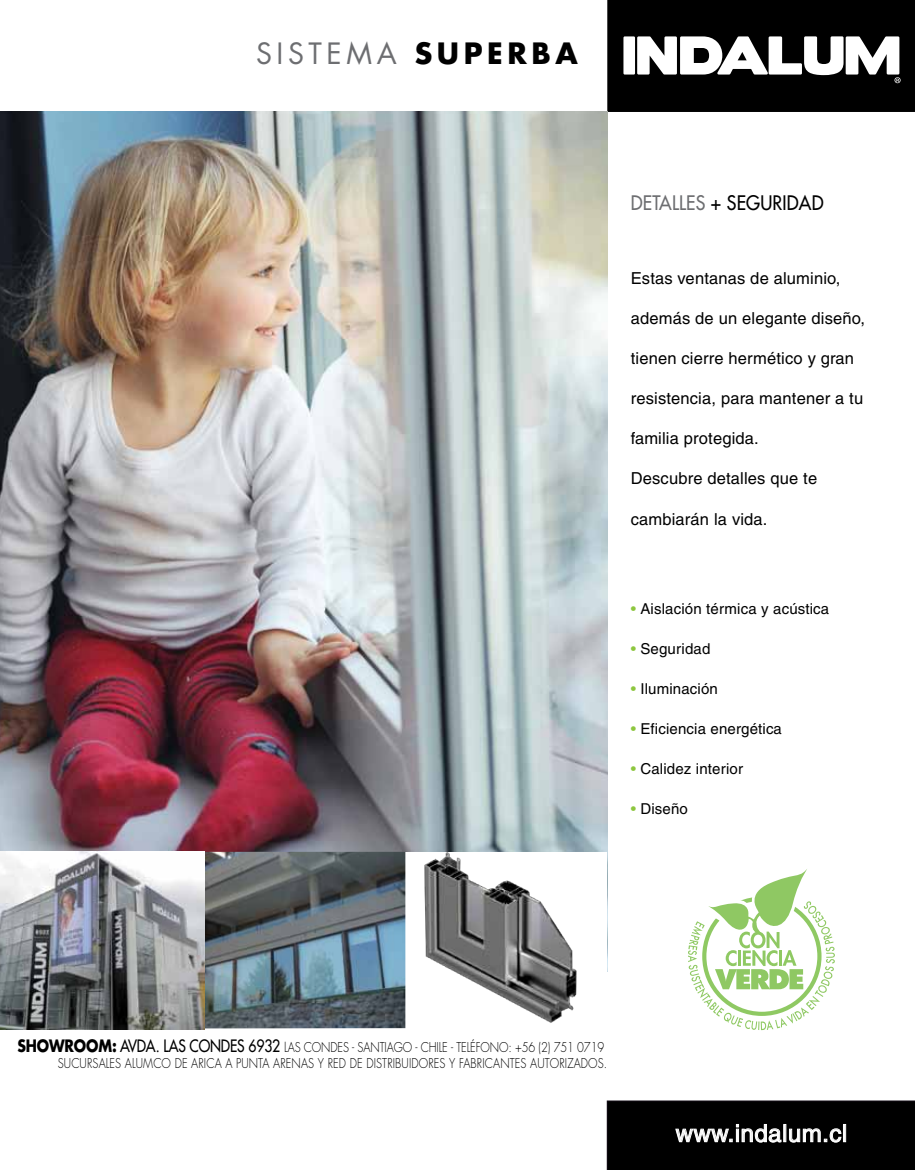
<style>
.page{position:relative;width:915px;height:1170px;background:#fff}
.page>*{position:absolute;margin:0;border:0;box-sizing:border-box;transform-origin:0 0}
.t1{font:28.65px "Futura";letter-spacing:.16em;color:#6d6e71}
.t2{font:24px "Helvetica";letter-spacing:.02em;color:#fff}
.t3{font:19.5px "Futura";letter-spacing:.01em;color:#000;scale:.92 1}
.t4{font:16.5px "Helvetica";letter-spacing:.01em;color:#000}
.t5{font:15px "Helvetica";letter-spacing:.01em;color:#000}
.t6{font:300 13.2px/16px "Futura";letter-spacing:.01em;color:#000;text-align:right;scale:.84 1}
.s1{font-weight:700;color:#000}
.s2{color:#6d6e71}
.s3{color:#8dc63f}
.s4{font-weight:700;font-size:16.65px}
.s5{font-weight:400;font-size:16.65px}
.s6{font-size:13.65px}
</style>
<div class="page">
<div style="left:607px;top:0;width:307px;height:112px;background:#000"></div>
<svg style="left:623px;top:36px;width:277px;height:47px"></svg>
<img style="left:0;top:112px;width:607px;height:739px">
<svg style="left:688px;top:869px;width:146px;height:161px"></svg>
<img style="left:424px;top:852px;width:153px;height:171px">
<img style="left:0;top:851px;width:405px;height:178px">
<svg style="left:606px;top:1100px;width:309px;height:70px"></svg>
<h1 class="t1" style="left:256px;top:35px;width:323px">SISTEMA <span class="s1">SUPERBA</span></h1>
<p class="t3" style="left:630px;top:191px;width:211px"><span class="s2">DETALLES</span> + SEGURIDAD</p>
<p class="t4" style="left:630px;top:268px;width:211px">Estas ventanas de aluminio,</p>
<p class="t4" style="left:630px;top:309px;width:236px">además de un elegante diseño,</p>
<p class="t4" style="left:630px;top:349px;width:225px">tienen cierre hermético y gran</p>
<p class="t4" style="left:630px;top:389px;width:234px">resistencia, para mantener a tu</p>
<p class="t4" style="left:630px;top:429px;width:129px">familia protegida.</p>
<p class="t4" style="left:630px;top:469px;width:188px">Descubre detalles que te</p>
<p class="t4" style="left:630px;top:509px;width:138px">cambiarán la vida.</p>
<p class="t5" style="left:630px;top:599px;width:200px"><span class="s3">•</span> Aislación térmica y acústica</p>
<p class="t5" style="left:630px;top:639px;width:81px"><span class="s3">•</span> Seguridad</p>
<p class="t5" style="left:630px;top:679px;width:89px"><span class="s3">•</span> Iluminación</p>
<p class="t5" style="left:630px;top:720px;width:153px"><span class="s3">•</span> Eficiencia energética</p>
<p class="t5" style="left:630px;top:760px;width:114px"><span class="s3">•</span> Calidez interior</p>
<p class="t5" style="left:630px;top:800px;width:59px"><span class="s3">•</span> Diseño</p>
<p class="t6" style="left:17px;top:1039px;width:703px"><span class="s4">SHOWROOM:</span> <span class="s5">AVDA. LAS CONDES 6932</span> <span class="s6">L</span>AS CONDES - SANTIAGO - CHILE - TELÉFONO: +56 (2) 751 0719<br>SUCURSALES ALUMCO DE ARICA A PUNTA ARENAS Y RED DE DISTRIBUIDORES Y FABRICANTES AUTORIZADOS.</p>
<h2 class="t2" style="left:675px;top:1119px;width:173px">www.indalum.cl</h2>
</div>
